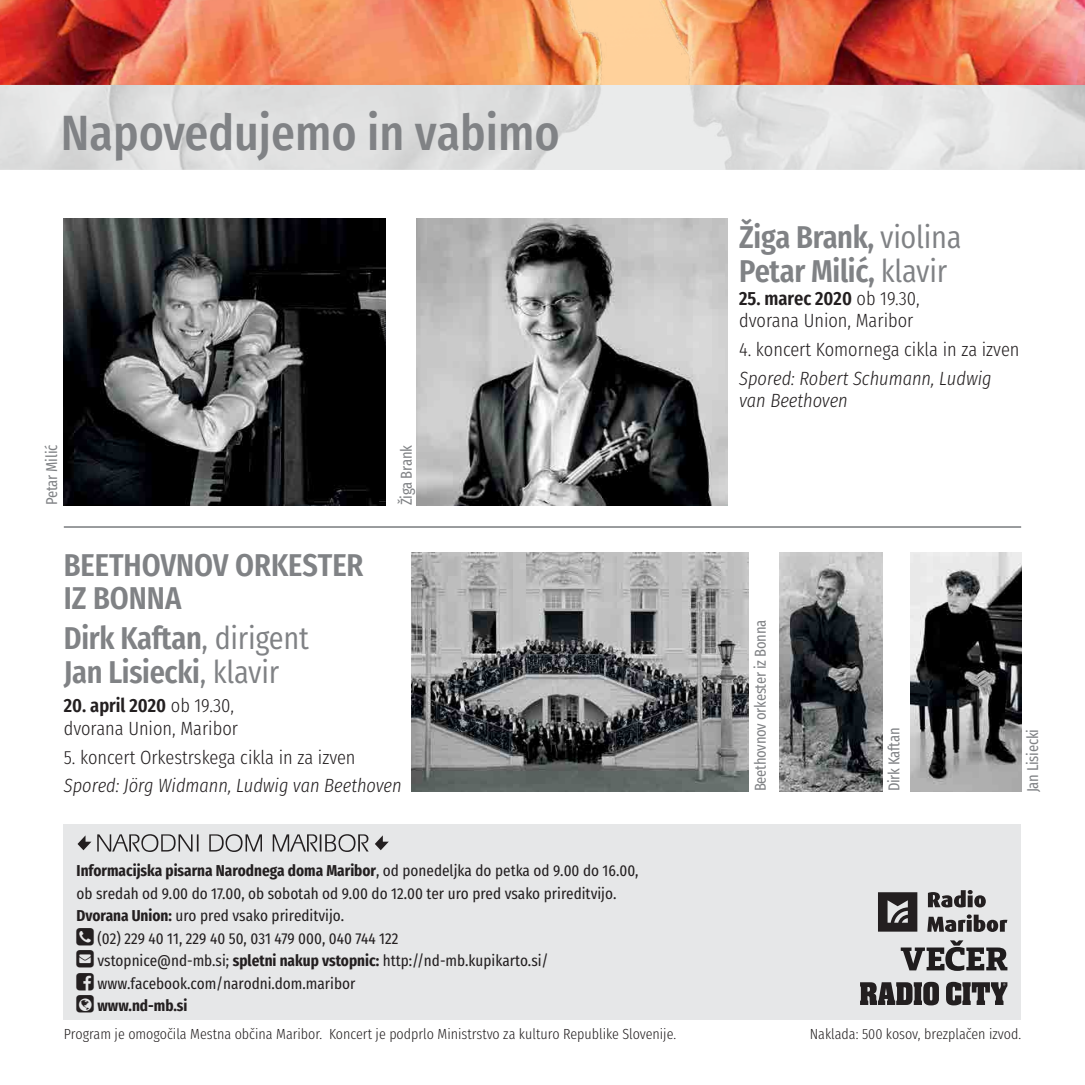
<style>
.page{position:relative;width:1085px;height:1085px;background:#fff}
.page>*{position:absolute;margin:0;border:0;box-sizing:border-box;transform-origin:0 0}
.t1{font:500 49.5px "Fira Sans Condensed";color:#808285}
.t2{font:600 31.5px/33.8px "Fira Sans Condensed";letter-spacing:-.01em;color:#808285}
.t3{font:300 19.12px/22.5px "Fira Sans Condensed";color:#231f20}
.t4{font:italic 300 19.12px/22.5px "Fira Sans Condensed";color:#231f20}
.t5{font:15.75px "Fira Sans Condensed";color:#231f20}
.t6{font:700 15.75px "Fira Sans Condensed";color:#231f20}
.t7{font:15.75px "Fira Sans Condensed";letter-spacing:-.015em;color:#808285;scale:.96 1}
.t8{font:300 14.62px "Fira Sans Condensed";color:#231f20}
.s1{font-weight:400}
.s2{font-weight:600}
.s3{font-weight:700}
</style>
<div class="page">
<hr style="left:1084px;top:350px;width:1px;height:179px;background:#cacdcd">
<img style="left:0;top:0;width:619px;height:170px">
<img style="left:1084px;top:0;width:1px;height:170px">
<div style="left:64px;top:823px;width:956px;height:196px;background:#e6e7e8"></div>
<hr style="left:64px;top:526px;width:956px;height:1px;background:#808285">
<svg style="left:77px;top:835px;width:14px;height:15px"></svg>
<svg style="left:375px;top:835px;width:14px;height:15px"></svg>
<svg style="left:97px;top:834px;width:271px;height:17px"></svg>
<svg style="left:927px;top:890px;width:58px;height:17px"></svg>
<svg style="left:927px;top:914px;width:80px;height:17px"></svg>
<svg style="left:878px;top:892px;width:39px;height:39px"></svg>
<svg style="left:860px;top:981px;width:147px;height:24px"></svg>
<svg style="left:900px;top:940px;width:107px;height:30px"></svg>
<img style="left:64px;top:219px;width:321px;height:286px">
<img style="left:416px;top:219px;width:311px;height:286px">
<img style="left:412px;top:552px;width:336px;height:239px">
<img style="left:910px;top:552px;width:110px;height:239px">
<img style="left:779px;top:552px;width:103px;height:239px">
<img style="left:638px;top:0;width:446px;height:170px">
<h1 class="t1" style="left:61px;top:88px;width:500px">Napovedujemo in vabimo</h1>
<p class="t7" style="left:37px;top:505px;width:64px;rotate:-90deg">Petar Milić</p>
<p class="t7" style="left:392px;top:505px;width:64px;rotate:-90deg">Žiga Brank</p>
<h2 class="t2" style="left:64px;top:544px;width:301px">BEETHOVNOV ORKESTER<br>IZ BONNA</h2>
<h2 class="t2" style="left:64px;top:618px;width:246px">Dirk Kaftan<span class="s1">, dirigent<br></span>Jan Lisiecki<span class="s1">, klavir</span></h2>
<p class="t3" style="left:64px;top:692px;width:176px"><span class="s2">20. april 2020</span> ob 19.30, dvorana Union, Maribor</p>
<p class="t3" style="left:64px;top:743px;width:293px">5. koncert Orkestrskega cikla in za izven</p>
<p class="t4" style="left:64px;top:774px;width:339px">Spored: Jörg Widmann, Ludwig van Beethoven</p>
<h2 class="t2" style="left:739px;top:217px;width:224px">Žiga Brank, <span class="s1">violina<br></span>Petar Milić, <span class="s1">klavir</span></h2>
<p class="t3" style="left:739px;top:285px;width:182px"><span class="s2">25. marec 2020</span> ob 19.30, dvorana Union, Maribor</p>
<p class="t3" style="left:739px;top:336px;width:282px">4. koncert Komornega cikla in za izven</p>
<p class="t4" style="left:739px;top:367px;width:254px">Spored: Robert Schumann, Ludwig van Beethoven</p>
<p class="t7" style="left:745px;top:791px;width:180px;rotate:-90deg">Beethovnov orkester iz Bonna</p>
<p class="t7" style="left:879px;top:791px;width:68px;rotate:-90deg">Dirk Kaftan</p>
<p class="t7" style="left:1018px;top:792px;width:68px;rotate:-90deg">Jan Lisiecki</p>
<p class="t6" style="left:77px;top:856px;width:563px">Informacijska pisarna Narodnega doma Maribor<span class="s1">, od ponedeljka do petka od 9.00 do 16.00,</span></p>
<p class="t5" style="left:77px;top:878px;width:541px">ob sredah od 9.00 do 17.00, ob sobotah od 9.00 do 12.00 ter uro pred vsako prireditvijo.</p>
<p class="t5" style="left:77px;top:901px;width:269px"><span class="s3">Dvorana Union:</span> uro pred vsako prireditvijo.</p>
<p class="t5" style="left:97px;top:923px;width:302px">(02) 229 40 11, 229 40 50, 031 479 000, 040 744 122</p>
<p class="t5" style="left:97px;top:946px;width:452px">vstopnice@nd-mb.si; <span class="s3">spletni nakup vstopnic:</span> http://nd-mb.kupikarto.si/</p>
<p class="t5" style="left:97px;top:968px;width:259px">www.facebook.com/narodni.dom.maribor</p>
<p class="t6" style="left:97px;top:991px;width:91px">www.nd-mb.si</p>
<p class="t8" style="left:64px;top:1019px;width:614px">Program je omogočila Mestna občina Maribor. Koncert je podprlo Ministrstvo za kulturo Republike Slovenije.</p>
<p class="t8" style="left:809px;top:1019px;width:213px">Naklada: 500 kosov, brezplačen izvod.</p>
</div>
